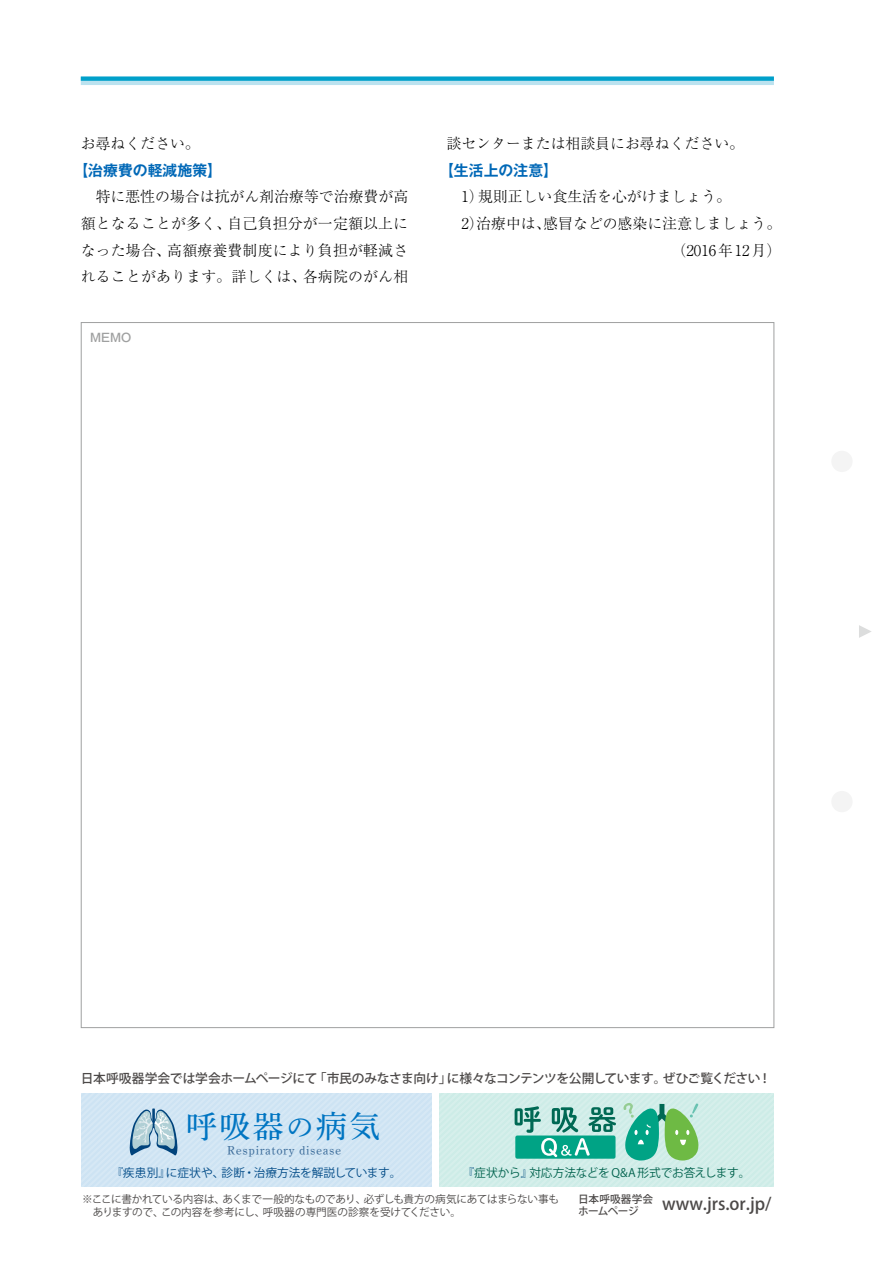
<style>
.page{position:relative;width:893px;height:1263px;background:#fff}
.page>*{position:absolute;margin:0;border:0;box-sizing:border-box;transform-origin:0 0}
.t1{font:30.9px "Shuei Min Pro M";color:#0075c2}
.t2{font:500 16.95px "Koz Go Pro";color:#4c4948}
.t3{font:300 14.85px/26.5px "Ryumin Pro";color:#000;text-align:justify}
.t4{font:700 14.85px "Gothic MB101 Pro De";color:#0068b7}
.t5{font:500 12.75px "Koz Go Pro";letter-spacing:-.035em;color:#4c4948}
.t6{font:12.15px "Shuei Min Pro M";letter-spacing:.05em;color:#00437c}
.t7{font:11.7px "Koz Go Pro";letter-spacing:-.01em;color:#00538d}
.t8{font:11.7px "Koz Go Pro";letter-spacing:-.025em;color:#006954}
.t9{font:500 11.7px "Gothic MB101 Pro";color:#9fa0a0}
.t10{font:10.65px/12.8px "Koz Go Pro";letter-spacing:-.025em;color:#4c4948}
.t11{font:500 10.65px/11.7px "Koz Go Pro";letter-spacing:-.02em;color:#4c4948}
.s1{font-size:27.75px}
.s2{color:#00538d}
</style>
<div class="page">
<svg style="left:81px;top:1093px;width:693px;height:94px;background:#bfe0e2"></svg>
<div style="left:81px;top:77px;width:693px;height:8px;background:#bbe2ef"></div>
<svg style="left:81px;top:77px;width:693px;height:4px;background:#09a3cb"></svg>
<svg style="left:859px;top:625px;width:12px;height:13px"></svg>
<div style="left:831px;top:791px;width:22px;height:21px;background:#f4f4f4;border-radius:50%"></div>
<div style="left:831px;top:451px;width:22px;height:21px;background:#f4f4f4;border-radius:50%"></div>
<p class="t3" style="left:81px;top:129px;width:121px">お尋ねください。</p>
<p class="t4" style="left:73px;top:158px;width:150px">【治療費の軽減施策】</p>
<p class="t3" style="left:81px;top:182px;width:329px;text-indent:15px">特に悪性の場合は抗がん剤治療等で治療費が高額となることが多く、自己負担分が一定額以上になった場合、高額療養費制度により負担が軽減されることがあります。詳しくは、各病院のがん相</p>
<p class="t9" style="left:90px;top:328px;width:43px">MEMO</p>
<p class="t3" style="left:446px;top:129px;width:299px">談センターまたは相談員にお尋ねください。</p>
<p class="t4" style="left:439px;top:158px;width:121px">【生活上の注意】</p>
<p class="t3" style="left:461px;top:182px;width:271px">1）規則正しい食生活を心がけましょう。</p>
<p class="t3" style="left:461px;top:209px;width:321px">2）治療中は、感冒などの感染に注意しましょう。</p>
<p class="t3" style="left:672px;top:235px;width:111px">（2016年12月）</p>
<p class="t5" style="left:81px;top:1070px;width:692px">日本呼吸器学会では学会ホームページにて 「市民のみなさま向け」に様々なコンテンツを公開しています。ぜひご覧ください！</p>
<h1 class="t1" style="left:186px;top:1104px;width:196px">呼吸器<span class="s1">の</span>病気</h1>
<p class="t6" style="left:227px;top:1141px;width:116px">Respiratory disease</p>
<p class="t2" style="left:662px;top:1193px;width:111px">www.jrs.or.jp/</p>
<p class="t7" style="left:111px;top:1165px;width:292px">『疾患別』に症状や、診断・治療方法を解説しています。</p>
<p class="t8" style="left:462px;top:1165px;width:290px"><span class="s2">『</span>症状から<span class="s2">』</span>対応方法などを Q&amp;A 形式でお答えします。</p>
<p class="t10" style="left:82px;top:1193px;width:479px">※ここに書かれている内容は、あくまで一般的なものであり、必ずしも貴方の病気にあてはまらない事も　ありますので、この内容を参考にし、呼吸器の専門医の診察を受けてください。</p>
<p class="t11" style="left:578px;top:1194px;width:77px">日本呼吸器学会ホームページ</p>
</div>
